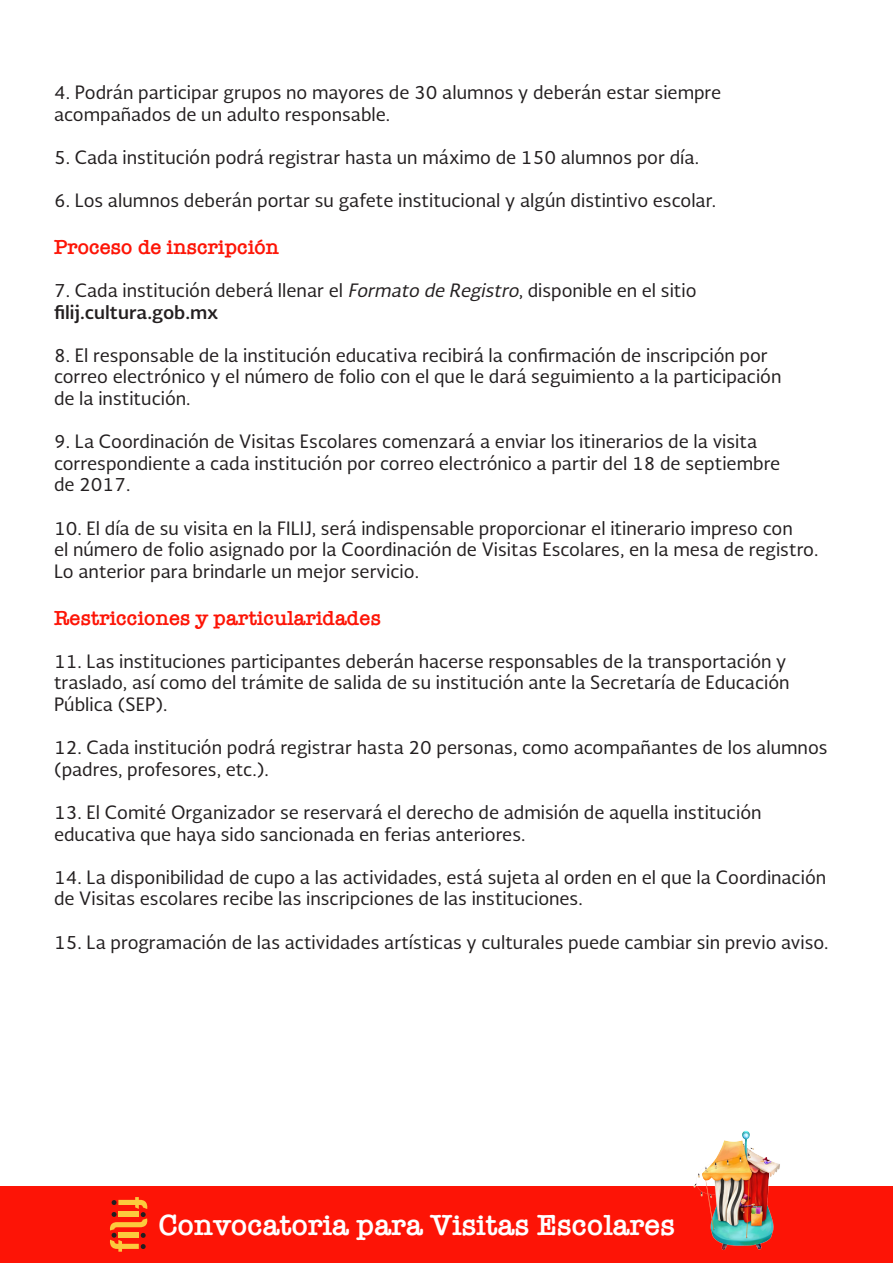
<style>
.page{position:relative;width:893px;height:1263px;background:#fff}
.page>*{position:absolute;margin:0;border:0;box-sizing:border-box;transform-origin:0 0}
.t1{font:600 30px "American Typewriter";color:#fff}
.t2{font:600 21px "American Typewriter";color:#fd1406}
.t3{font:18px/21.6px "Soberana Sans";color:#231f20}
.s1{font-style:italic}
.s2{font-weight:700}
</style>
<div class="page">
<div style="left:0;top:1186px;width:893px;height:77px;background:#fd1406"></div>
<img style="left:693px;top:1130px;width:87px;height:120px">
<svg style="left:110px;top:1197px;width:38px;height:55px"></svg>
<p class="t3" style="left:54px;top:81px;width:669px">4. Podrán participar grupos no mayores de 30 alumnos y deberán estar siempre acompañados de un adulto responsable.</p>
<p class="t3" style="left:54px;top:146px;width:647px">5. Cada institución podrá registrar hasta un máximo de 150 alumnos por día.</p>
<p class="t3" style="left:54px;top:189px;width:664px">6. Los alumnos deberán portar su gafete institucional y algún distintivo escolar.</p>
<p class="t2" style="left:54px;top:231px;width:227px">Proceso de inscripción</p>
<p class="t3" style="left:54px;top:279px;width:644px">7. Cada institución deberá llenar el <span class="s1">Formato de Registro</span>, disponible en el sitio <span class="s2">filij.cultura.gob.mx</span></p>
<p class="t3" style="left:54px;top:344px;width:715px">8. El responsable de la institución educativa recibirá la confirmación de inscripción por</p>
<p class="t3" style="left:54px;top:365px;width:729px">correo electrónico y el número de folio con el que le dará seguimiento a la participación</p>
<p class="t3" style="left:54px;top:387px;width:138px">de la institución.</p>
<p class="t3" style="left:54px;top:430px;width:728px">9. La Coordinación de Visitas Escolares comenzará a enviar los itinerarios de la visita correspondiente a cada institución por correo electrónico a partir del 18 de septiembre</p>
<p class="t3" style="left:54px;top:473px;width:78px">de 2017.</p>
<p class="t3" style="left:54px;top:516px;width:740px">10. El día de su visita en la FILIJ, será indispensable proporcionar el itinerario impreso con</p>
<p class="t3" style="left:54px;top:538px;width:766px">el número de folio asignado por la Coordinación de Visitas Escolares, en la mesa de registro.</p>
<p class="t3" style="left:54px;top:560px;width:367px">Lo anterior para brindarle un mejor servicio.</p>
<p class="t2" style="left:54px;top:601px;width:328px">Restricciones y particularidades</p>
<p class="t3" style="left:54px;top:650px;width:737px">11. Las instituciones participantes deberán hacerse responsables de la transportación y traslado, así como del trámite de salida de su institución ante la Secretaría de Educación<br>Pública (SEP).</p>
<p class="t3" style="left:54px;top:736px;width:775px">12. Cada institución podrá registrar hasta 20 personas, como acompañantes de los alumnos (padres, profesores, etc.).</p>
<p class="t3" style="left:54px;top:801px;width:709px">13. El Comité Organizador se reservará el derecho de admisión de aquella institución educativa que haya sido sancionada en ferias anteriores.</p>
<p class="t3" style="left:54px;top:866px;width:774px">14. La disponibilidad de cupo a las actividades, está sujeta al orden en el que la Coordinación de Visitas escolares recibe las inscripciones de las instituciones.</p>
<p class="t3" style="left:54px;top:930px;width:776px">15. La programación de las actividades artísticas y culturales puede cambiar sin previo aviso.</p>
<p class="t1" style="left:159px;top:1202px;width:518px">Convocatoria para Visitas Escolares</p>
</div>
